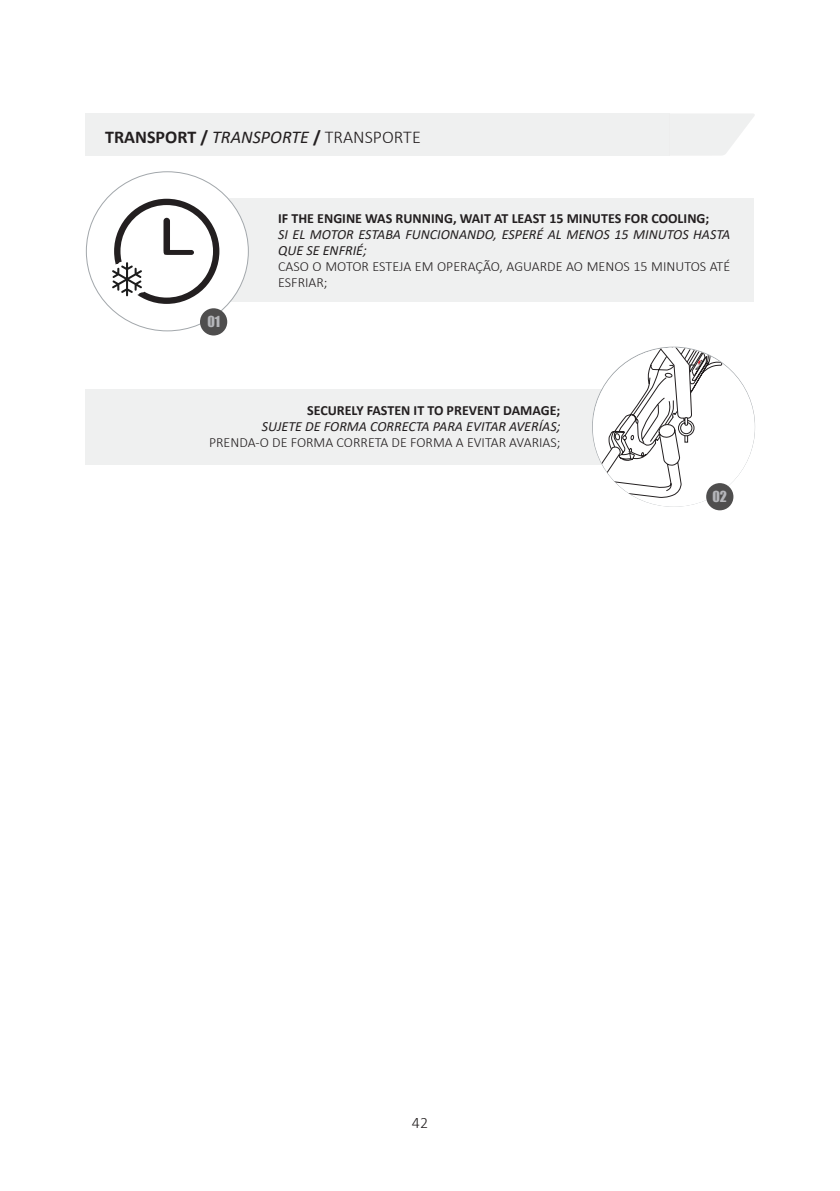
<style>
.page{position:relative;width:840px;height:1191px;background:#fff}
.page>*{position:absolute;margin:0;border:0;box-sizing:border-box;transform-origin:0 0}
.Titulo_Geral{font:700 18px "Calibri";color:#231f20}
.t1{font:300 16px "Calibri";color:#231f20}
.t2{font:italic 14px/16px "Calibri";color:#231f20}
.t3{font:300 14px/16px "Calibri";color:#231f20}
.t4{font:700 14px "Calibri";color:#231f20}
.t5{font:14px "Impact";color:#b4b5b9}
.s1{font-weight:400;font-style:italic}
.s2{font-weight:300}
</style>
<div class="page">
<svg style="left:669px;top:113px;width:86px;height:43px"></svg>
<div style="left:85px;top:113px;width:584px;height:43px;background:#eff0f0"></div>
<div style="left:152px;top:198px;width:601px;height:104px;background:#eff0f0"></div>
<div style="left:87px;top:171px;width:161px;height:159px;background:#fff;border-radius:50%"></div>
<div style="left:85px;top:389px;width:601px;height:76px;background:#eff0f0"></div>
<div style="left:200px;top:308px;width:27px;height:27px;background:#4f4e4e;border-radius:50%"></div>
<svg style="left:101px;top:199px;width:118px;height:106px"></svg>
<svg style="left:592px;top:348px;width:129px;height:159px"></svg>
<div style="left:705px;top:483px;width:28px;height:27px;background:#4f4e4e;border-radius:50%"></div>
<p class="Titulo_Geral" style="left:105px;top:124px;width:317px">TRANSPORT / <span class="s1">TRANSPORTE</span> / <span class="s2">TRANSPORTE</span></p>
<p class="t5" style="left:207px;top:311px;width:14px">01</p>
<p class="t4" style="left:278px;top:208px;width:432px">IF THE ENGINE WAS RUNNING, WAIT AT LEAST 15 MINUTES FOR COOLING;</p>
<p class="t2" style="left:278px;top:226px;width:453px">SI EL MOTOR ESTABA FUNCIONANDO, ESPERÉ AL MENOS 15 MINUTOS HASTA<br>QUE SE ENFRIÉ;</p>
<p class="t3" style="left:278px;top:258px;width:453px">CASO O MOTOR ESTEJA EM OPERAÇÃO, AGUARDE AO MENOS 15 MINUTOS ATÉ<br>ESFRIAR;</p>
<p class="t4" style="left:307px;top:400px;width:255px">SECURELY FASTEN IT TO PREVENT DAMAGE;</p>
<p class="t2" style="left:262px;top:417px;width:300px">SUJETE DE FORMA CORRECTA PARA EVITAR AVERÍAS;</p>
<p class="t3" style="left:209px;top:434px;width:353px">PRENDA-O DE FORMA CORRETA DE FORMA A EVITAR AVARIAS;</p>
<p class="t5" style="left:712px;top:485px;width:16px">02</p>
<p class="t1" style="left:411px;top:1112px;width:18px">42</p>
</div>
